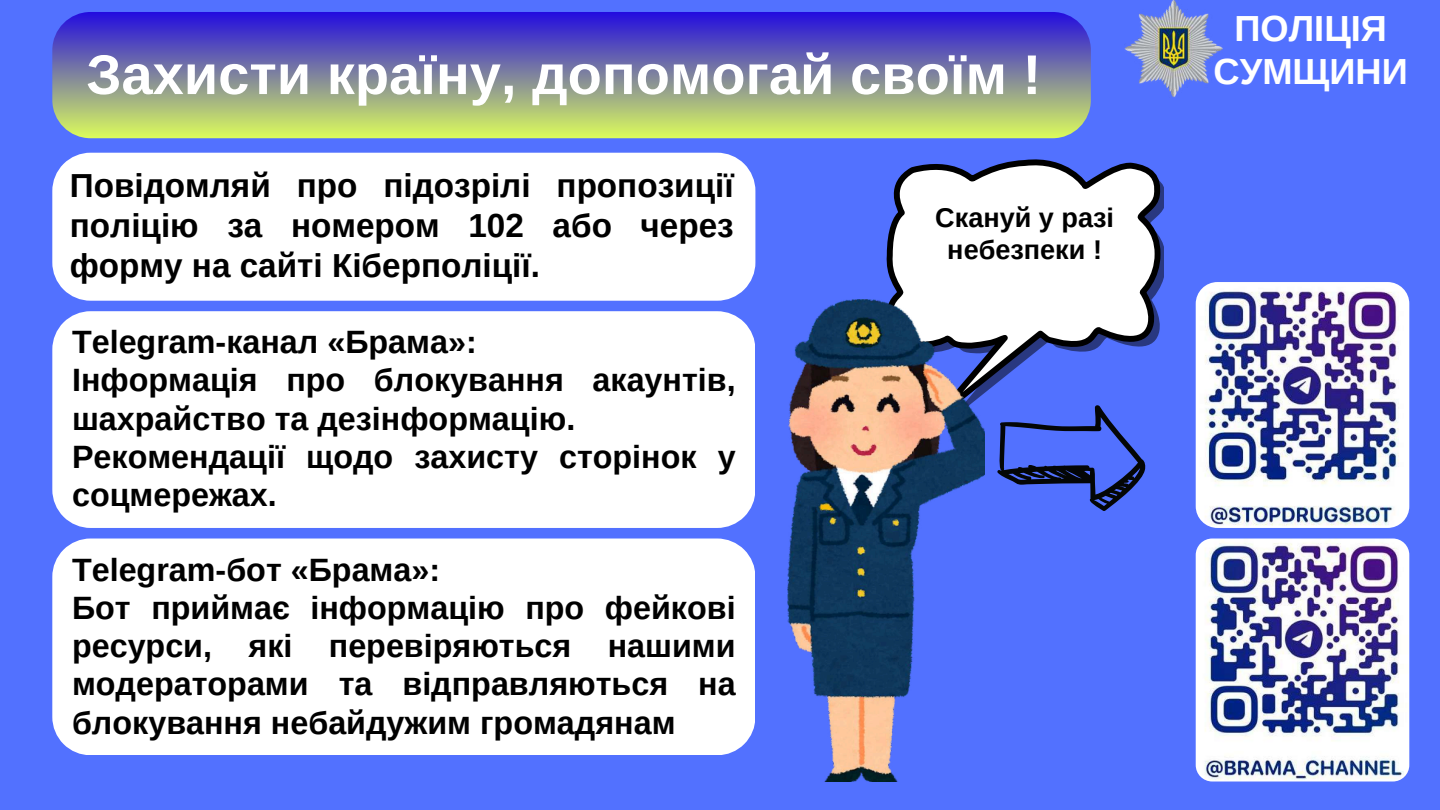
<style>
.page{position:relative;width:1440px;height:810px;background:#5271ff}
.page>*{position:absolute;margin:0;border:0;box-sizing:border-box;transform-origin:0 0}
.t1{font:700 56px "Arimo";color:#fff}
.t2{font:700 36.3px/43.5px "Arimo";color:#fff;text-align:center}
.t3{font:700 33.3px/39.8px "Arimo";color:#000;text-align:justify}
.t4{font:700 32.3px/38.2px "Arimo";color:#000}
.t5{font:700 27.1px/32.3px "Arimo";color:#000;text-align:center}
</style>
<div class="page">
<img style="left:1196px;top:539px;width:213px;height:243px;border-radius:16px">
<img style="left:1196px;top:282px;width:213px;height:246px;border-radius:22px">
<div style="left:52px;top:311px;width:703px;height:217px;background:#fff"></div>
<svg style="left:886px;top:159px;width:277px;height:235px"></svg>
<img style="left:788px;top:299px;width:196px;height:482px">
<img style="left:1125px;top:0;width:97px;height:97px">
<div style="left:52px;top:153px;width:703px;height:148px;background:#fff"></div>
<div style="left:52px;top:539px;width:703px;height:216px;background:#fff"></div>
<svg style="left:997px;top:405px;width:149px;height:106px"></svg>
<div style="left:52px;top:12px;width:1039px;height:126px;background:linear-gradient(to bottom,#230cdf,#daf95c);border-radius:38px"></div>
<h1 class="t1" style="left:86px;top:43px;width:956px">Захисти країну, допомогай своїм !</h1>
<p class="t3" style="left:70px;top:166px;width:666px">Повідомляй про підозрілі пропозиції поліцію за номером 102 або через форму на сайті Кіберполіції.</p>
<p class="t4" style="left:72px;top:323px;width:665px">Telegram-канал «Брама»:<br>Інформація про блокування акаунтів, шахрайство та дезінформацію.<br>Рекомендації щодо захисту сторінок у соцмережах.</p>
<p class="t4" style="left:72px;top:550px;width:665px">Telegram-бот «Брама»:<br>Бот приймає інформацію про фейкові ресурси, які перевіряються нашими модераторами та відправляються на блокування небайдужим громадянам</p>
<p class="t5" style="left:935px;top:201px;width:180px">Скануй у разі небезпеки !</p>
<p class="t2" style="left:1214px;top:6px;width:196px">ПОЛІЦІЯ<br>СУМЩИНИ</p>
</div>
